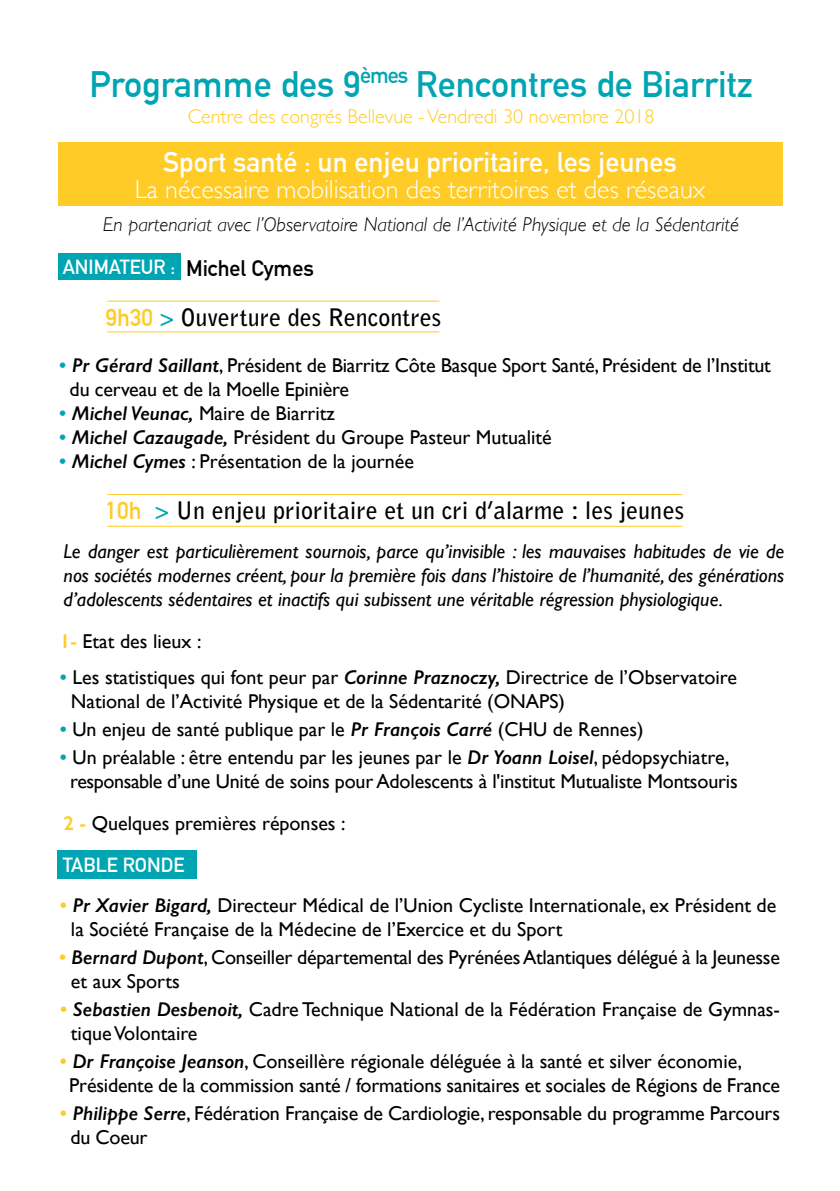
<style>
.page{position:relative;width:840px;height:1191px;background:#fff}
.page>*{position:absolute;margin:0;border:0;box-sizing:border-box;transform-origin:0 0}
.t1{font:700 36px "DIN Alternate";color:#00a5b3}
.t2{font:700 28px "DIN Alternate";color:#fff}
.t3{font:300 26px "Gill Sans";color:#fff}
.t4{font:700 24px "Bell Gothic Std";color:#000}
.t5{font:700 22px "DIN Alternate";color:#000}
.t6{font:20px/24px "Gill Sans";color:#000}
.t7{font:italic 20px/24px "Gill Sans";color:#000;text-align:justify}
.t8{font:italic 300 20px "Gill Sans";color:#000}
.t9{font:300 20px "Gill Sans";color:#ffcb27}
.t10{font:700 20px "DIN Alternate";color:#fff}
.s1{font-family:"DIN Alternate";color:#ffcb27}
.s2{color:#00a5b3}
.s3{font-weight:600;color:#00a5b3}
.s4{font-weight:600;font-style:italic}
.s5{font-weight:600;color:#ffcb27}
</style>
<div class="page">
<div style="left:58px;top:143px;width:723px;height:63px;background:#ffcb27"></div>
<div style="left:58px;top:850px;width:139px;height:28px;background:#00a5b3"></div>
<div style="left:58px;top:253px;width:123px;height:27px;background:#00a5b3"></div>
<hr style="left:107px;top:331px;width:332px;height:1px;background:#ffcb27">
<hr style="left:107px;top:301px;width:332px;height:1px;background:#ffcb27">
<hr style="left:107px;top:526px;width:575px;height:1px;background:#ffcb27">
<hr style="left:107px;top:494px;width:575px;height:1px;background:#ffcb27">
<p class="t1" style="left:89px;top:57px;width:664px">Programme des 9<sup>èmes</sup> Rencontres de Biarritz</p>
<p class="t9" style="left:187px;top:101px;width:468px">Centre des congrés Bellevue - Vendredi 30 novembre 2018</p>
<p class="t2" style="left:163px;top:141px;width:515px">Sport santé : un enjeu prioritaire, les jeunes</p>
<p class="t3" style="left:135px;top:169px;width:571px">La nécessaire mobilisation des territoires et des réseaux</p>
<p class="t8" style="left:103px;top:213px;width:637px">En partenariat avec l’Observatoire National de l’Activité Physique et de la Sédentarité</p>
<p class="t5" style="left:186px;top:251px;width:129px">Michel Cymes</p>
<p class="t4" style="left:106px;top:302px;width:337px"><span class="s1">9h30</span> <span class="s2">&gt;</span> Ouverture des Rencontres</p>
<p class="t6" style="left:59px;top:352px;width:713px"><span class="s3">•</span> <span class="s4">Pr Gérard Saillant</span>, Président de Biarritz Côte Basque Sport Santé, Président de l’Institut</p>
<p class="t6" style="left:70px;top:376px;width:281px">du cerveau et de la Moelle Epinière</p>
<p class="t6" style="left:59px;top:400px;width:277px"><span class="s3">•</span> <span class="s4">Michel Veunac,</span> Maire de Biarritz</p>
<p class="t6" style="left:59px;top:424px;width:494px"><span class="s3">•</span> <span class="s4">Michel Cazaugade,</span> Président du Groupe Pasteur Mutualité</p>
<p class="t6" style="left:59px;top:448px;width:356px"><span class="s3">•</span> <span class="s4">Michel Cymes</span> : Présentation de la journée</p>
<p class="t4" style="left:106px;top:496px;width:579px"><span class="s1">10h</span> <span class="s2">&gt;</span> Un enjeu prioritaire et un cri d’alarme : les jeunes</p>
<p class="t10" style="left:63px;top:252px;width:114px">ANIMATEUR :</p>
<p class="t7" style="left:64px;top:539px;width:721px">Le danger est particulièrement sournois, parce qu’invisible : les mauvaises habitudes de vie de nos sociétés modernes créent, pour la première fois dans l’histoire de l’humanité, des générations d’adolescents sédentaires et inactifs qui subissent une véritable régression physiologique.</p>
<p class="t6" style="left:60px;top:629px;width:143px"><span class="s5">1-</span> Etat des lieux :</p>
<p class="t6" style="left:60px;top:665px;width:678px"><span class="s3">•</span> Les statistiques qui font peur par <span class="s4">Corinne Praznoczy,</span> Directrice de l’Observatoire</p>
<p class="t6" style="left:71px;top:689px;width:495px">National de l’Activité Physique et de la Sédentarité (ONAPS)</p>
<p class="t6" style="left:60px;top:717px;width:585px"><span class="s3">•</span> Un enjeu de santé publique par le <span class="s4">Pr François Carré</span> (CHU de Rennes)</p>
<p class="t6" style="left:60px;top:745px;width:670px"><span class="s3">•</span> Un préalable : être entendu par les jeunes par le <span class="s4">Dr Yoann Loisel</span>, pédopsychiatre,</p>
<p class="t6" style="left:70px;top:769px;width:668px">responsable d’une Unité de soins pour Adolescents à l'institut Mutualiste Montsouris</p>
<p class="t6" style="left:63px;top:811px;width:283px"><span class="s5">2 -</span> Quelques premières réponses :</p>
<p class="t10" style="left:63px;top:850px;width:123px">TABLE RONDE</p>
<p class="t6" style="left:60px;top:893px;width:717px"><span class="s5">•</span> <span class="s4">Pr Xavier Bigard,</span> Directeur Médical de l’Union Cycliste Internationale, ex Président de</p>
<p class="t6" style="left:71px;top:917px;width:492px">la Société Française de la Médecine de l’Exercice et du Sport</p>
<p class="t6" style="left:59px;top:945px;width:722px"><span class="s5">•</span> <span class="s4">Bernard Dupont</span>, Conseiller départemental des Pyrénées Atlantiques délégué à la Jeunesse</p>
<p class="t6" style="left:71px;top:969px;width:110px">et aux Sports</p>
<p class="t6" style="left:71px;top:997px;width:710px;text-indent:-11px"><span class="s5">•</span> <span class="s4">Sebastien Desbenoit,</span> Cadre Technique National de la Fédération Française de Gymnas&shy;tique Volontaire</p>
<p class="t6" style="left:60px;top:1049px;width:683px"><span class="s5">•</span> <span class="s4">Dr Françoise Jeanson</span>, Conseillère régionale déléguée à la santé et silver économie,</p>
<p class="t6" style="left:69px;top:1073px;width:712px">Présidente de la commission santé / formations sanitaires et sociales de Régions de France</p>
<p class="t6" style="left:60px;top:1101px;width:721px"><span class="s5">•</span> <span class="s4">Philippe Serre</span>, Fédération Française de Cardiologie, responsable du programme Parcours</p>
<p class="t6" style="left:70px;top:1125px;width:79px">du Coeur</p>
</div>
